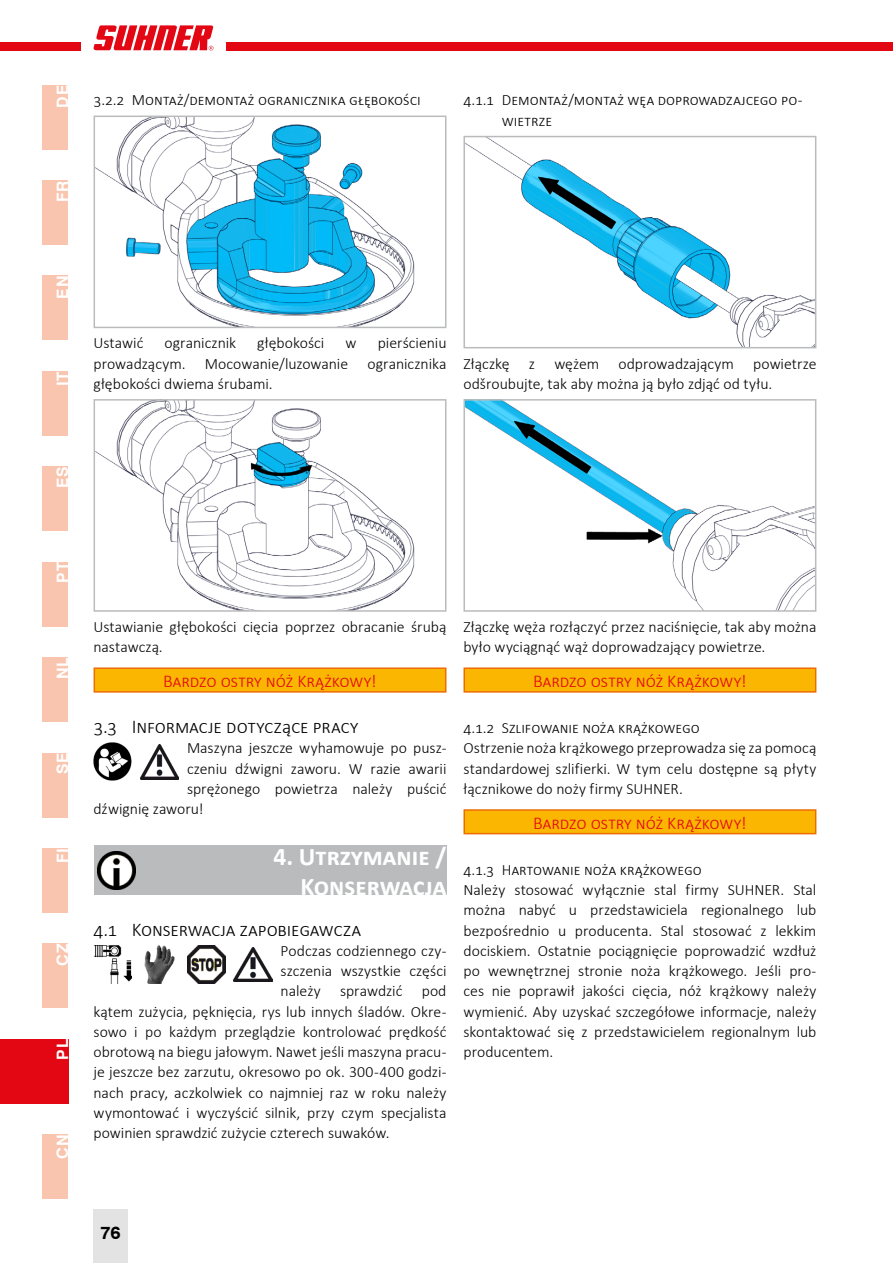
<style>
.page{position:relative;width:893px;height:1263px;background:#fff}
.page>*{position:absolute;margin:0;border:0;box-sizing:border-box;transform-origin:0 0}
.t1{font:700 25.5px/30.6px "Calibri";color:#fff;text-align:right}
.t2{font:300 19.5px "Calibri";letter-spacing:-.01em;color:#000}
.t3{font:300 18px "Calibri";letter-spacing:-.005em;color:#e30613}
.t4{font:700 18px "Swiss 721 BT";color:#000}
.t5{font:300 15.75px/20.2px "Calibri";color:#000}
.t6{font:700 15.75px "Swiss 721 BT";letter-spacing:.05em;color:#fff}
</style>
<div class="page">
<div style="left:43px;top:1134px;width:25px;height:65px;background:#f9c5af"></div>
<div style="left:94px;top:668px;width:352px;height:24px;background:#fab600"></div>
<div style="left:94px;top:667px;width:352px;height:26px;border:2px solid #ed6d05"></div>
<img style="left:94px;top:743px;width:38px;height:38px">
<img style="left:140px;top:744px;width:39px;height:35px">
<div style="left:94px;top:845px;width:352px;height:50px;background:#babbbc"></div>
<img style="left:97px;top:851px;width:38px;height:38px">
<img style="left:94px;top:945px;width:38px;height:38px">
<img style="left:145px;top:945px;width:29px;height:38px">
<img style="left:187px;top:945px;width:38px;height:38px">
<img style="left:234px;top:947px;width:38px;height:35px">
<img style="left:97px;top:119px;width:318px;height:206px">
<div style="left:94px;top:116px;width:352px;height:212px;border:2px solid #babbbc"></div>
<img style="left:97px;top:402px;width:318px;height:207px">
<div style="left:94px;top:399px;width:352px;height:213px;border:2px solid #babbbc"></div>
<div style="left:464px;top:668px;width:352px;height:24px;background:#fab600"></div>
<div style="left:463px;top:667px;width:353px;height:26px;border:2px solid #ed6d05"></div>
<div style="left:464px;top:810px;width:352px;height:24px;background:#fab600"></div>
<div style="left:463px;top:809px;width:353px;height:25px;border:2px solid #ed6d05"></div>
<img style="left:466px;top:139px;width:347px;height:206px">
<div style="left:463px;top:136px;width:353px;height:212px;border:2px solid #babbbc"></div>
<img style="left:466px;top:402px;width:347px;height:207px">
<div style="left:463px;top:399px;width:353px;height:213px;border:2px solid #babbbc"></div>
<div style="left:43px;top:944px;width:25px;height:64px;background:#f9c5af"></div>
<div style="left:43px;top:848px;width:25px;height:64px;background:#f9c5af"></div>
<div style="left:43px;top:753px;width:25px;height:64px;background:#f9c5af"></div>
<div style="left:43px;top:657px;width:25px;height:65px;background:#f9c5af"></div>
<div style="left:43px;top:562px;width:25px;height:64px;background:#f9c5af"></div>
<div style="left:43px;top:467px;width:25px;height:64px;background:#f9c5af"></div>
<div style="left:43px;top:371px;width:25px;height:64px;background:#f9c5af"></div>
<div style="left:43px;top:276px;width:25px;height:64px;background:#f9c5af"></div>
<div style="left:43px;top:180px;width:25px;height:65px;background:#f9c5af"></div>
<div style="left:43px;top:85px;width:25px;height:64px;background:#f9c5af"></div>
<div style="left:0;top:43px;width:893px;height:8px;background:#e30613"></div>
<div style="left:81px;top:17px;width:144px;height:42px;background:#fff"></div>
<svg style="left:93px;top:25px;width:120px;height:26px"></svg>
<div style="left:94px;top:1209px;width:34px;height:54px;background:#e3e3e3"></div>
<div style="left:0;top:1039px;width:68px;height:64px;background:#e30613"></div>
<p class="t6" style="left:53px;top:108px;width:24px;rotate:-90deg">DE</p>
<p class="t5" style="left:94px;top:90px;width:329px">3.2.2 Montaż/demontaż ogranicznika głębokości</p>
<p class="t6" style="left:53px;top:202px;width:23px;rotate:-90deg">FR</p>
<p class="t5" style="left:502px;top:90px;width:302px;text-indent:-38px">4.1.1 Demontaż/montaż w a doprowadzajcego po&shy;wietrze</p>
<p class="t6" style="left:53px;top:299px;width:24px;rotate:-90deg">EN</p>
<p class="t6" style="left:53px;top:386px;width:16px;rotate:-90deg">IT</p>
<p class="t5" style="left:94px;top:333px;width:354px;text-align:justify;text-indent:284px">pierścieniu prowadzącym. Mocowanie/luzowanie ogranicznika głębokości dwiema śrubami.</p>
<p class="t5" style="left:94px;top:333px;width:51px">Ustawić</p>
<p class="t5" style="left:165px;top:333px;width:73px">ogranicznik</p>
<p class="t5" style="left:257px;top:333px;width:69px">głębokości</p>
<p class="t5" style="left:345px;top:333px;width:13px">w</p>
<p class="t5" style="left:463px;top:353px;width:354px">Złączkę z wężem odprowadzającym powietrze odšroubujte, tak aby można ją było zdjąć od tyłu.</p>
<p class="t6" style="left:53px;top:488px;width:23px;rotate:-90deg">ES</p>
<p class="t6" style="left:53px;top:583px;width:22px;rotate:-90deg">PT</p>
<p class="t6" style="left:53px;top:679px;width:23px;rotate:-90deg">NL</p>
<p class="t6" style="left:53px;top:774px;width:23px;rotate:-90deg">SE</p>
<p class="t6" style="left:53px;top:863px;width:17px;rotate:-90deg">FI</p>
<p class="t6" style="left:53px;top:966px;width:23px;rotate:-90deg">CZ</p>
<p class="t6" style="left:53px;top:1059px;width:22px;rotate:-90deg">PL</p>
<p class="t6" style="left:53px;top:1159px;width:26px;rotate:-90deg">CN</p>
<p class="t5" style="left:94px;top:616px;width:354px">Ustawianie głębokości cięcia poprzez obracanie śrubą nastawczą.</p>
<p class="t3" style="left:163px;top:670px;width:215px">Bardzo ostry nóż Krążkowy!</p>
<p class="t2" style="left:94px;top:714px;width:266px">3.3 Informacje dotyczące pracy</p>
<p class="t5" style="left:187px;top:738px;width:261px">Maszyna jeszcze wyhamowuje po pusz-</p>
<p class="t5" style="left:187px;top:758px;width:261px">czeniu dźwigni zaworu. W razie awarii</p>
<p class="t5" style="left:187px;top:778px;width:261px">sprężonego powietrza należy puścić</p>
<p class="t5" style="left:94px;top:799px;width:112px">dźwignię zaworu!</p>
<h1 class="t1" style="left:273px;top:840px;width:175px">4. Utrzymanie /<br>Konserwacja</h1>
<p class="t2" style="left:94px;top:917px;width:269px">4.1 Konserwacja zapobiegawcza</p>
<p class="t5" style="left:281px;top:940px;width:167px">Podczas codziennego czy-</p>
<p class="t5" style="left:281px;top:961px;width:167px">szczenia wszystkie części</p>
<p class="t5" style="left:281px;top:981px;width:167px">należy sprawdzić pod</p>
<p class="t5" style="left:94px;top:1001px;width:354px">kątem zużycia, pęknięcia, rys lub innych śladów. Okre-</p>
<p class="t5" style="left:94px;top:1021px;width:354px">sowo i po każdym przeglądzie kontrolować prędkość</p>
<p class="t5" style="left:94px;top:1042px;width:354px">obrotową na biegu jałowym. Nawet jeśli maszyna pracu-</p>
<p class="t5" style="left:94px;top:1062px;width:354px">je jeszcze bez zarzutu, okresowo po ok. 300-400 godzi-</p>
<p class="t5" style="left:94px;top:1082px;width:354px">nach pracy, aczkolwiek co najmniej raz w roku należy</p>
<p class="t5" style="left:94px;top:1102px;width:354px">wymontować i wyczyścić silnik, przy czym specjalista</p>
<p class="t5" style="left:94px;top:1123px;width:298px">powinien sprawdzić zużycie czterech suwaków.</p>
<p class="t5" style="left:463px;top:616px;width:354px">Złączkę węża rozłączyć przez naciśnięcie, tak aby można było wyciągnąć wąż doprowadzający powietrze.</p>
<p class="t3" style="left:533px;top:670px;width:215px">Bardzo ostry nóż Krążkowy!</p>
<p class="t5" style="left:463px;top:718px;width:354px">4.1.2 Szlifowanie noża krążkowego<br>Ostrzenie noża krążkowego przeprowadza się za pomocą standardowej szlifierki. W tym celu dostępne są płyty łącznikowe do noży firmy SUHNER.</p>
<p class="t3" style="left:533px;top:811px;width:215px">Bardzo ostry nóż Krążkowy!</p>
<p class="t5" style="left:463px;top:859px;width:354px">4.1.3 Hartowanie noża krążkowego<br>Należy stosować wyłącznie stal firmy SUHNER. Stal można nabyć u przedstawiciela regionalnego lub bezpośrednio u producenta. Stal stosować z lekkim dociskiem. Ostatnie pociągnięcie poprowadzić wzdłuż po wewnętrznej stronie noża krążkowego. Jeśli pro&shy;ces nie poprawił jakości cięcia, nóż krążkowy należy wymienić. Aby uzyskać szczegółowe informacje, należy skontaktować się z przedstawicielem regionalnym lub producentem.</p>
<p class="t4" style="left:100px;top:1222px;width:22px">76</p>
</div>
